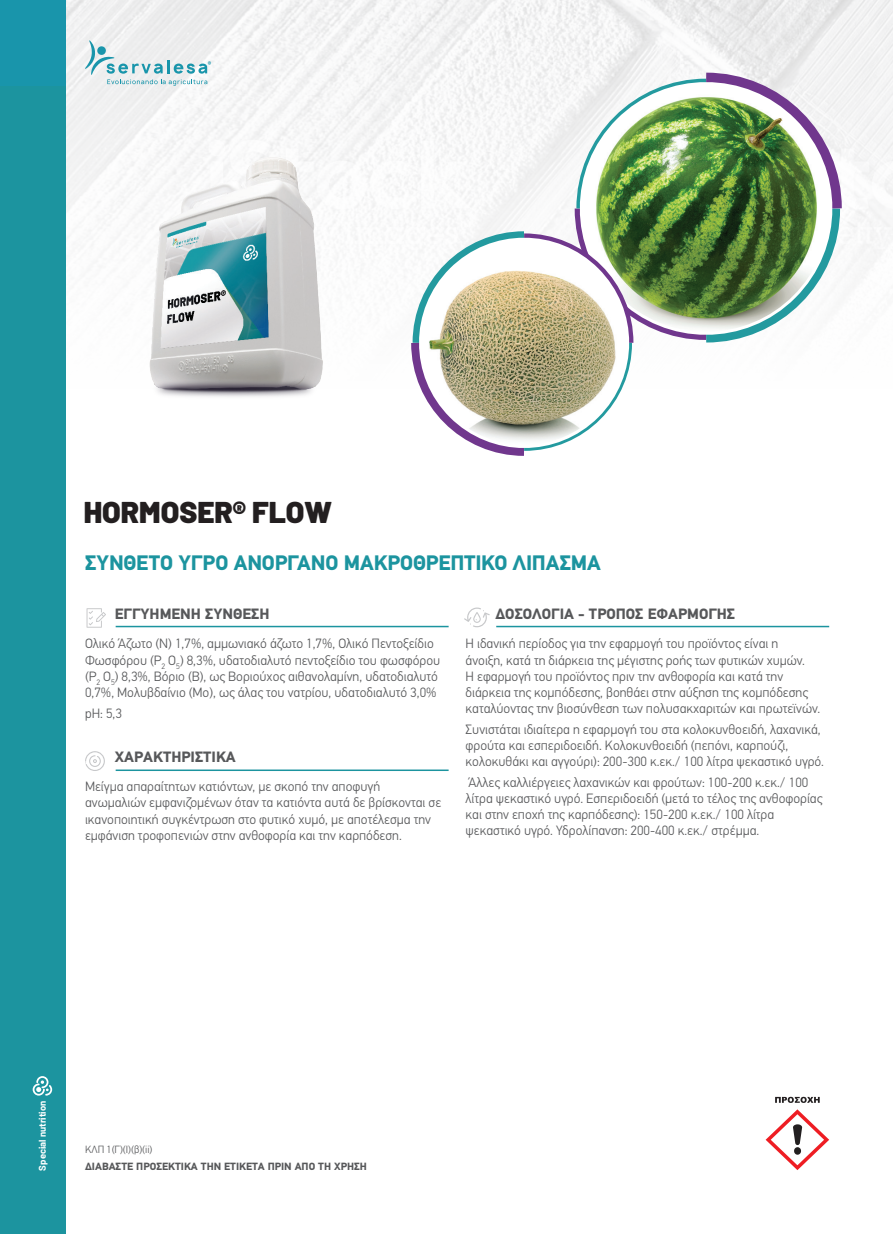
<style>
.page{position:relative;width:893px;height:1234px;background:#fff}
.page>*{position:absolute;margin:0;border:0;box-sizing:border-box;transform-origin:0 0}
.t1{font:900 30px "Barlow";color:#231f20}
.t2{font:700 21px "PF Din Text Pro";letter-spacing:-.005em;color:#1c949f}
.t3{font:700 15px "PF Din Text Pro";color:#57585a}
.t4{font:300 13.5px/16.2px "PF Din Text Pro";color:#57585a}
.t5{font:700 10.5px "PF Din Text Pro";color:#57585a}
.t6{font:300 10.5px "PF Din Text Pro";color:#57585a}
.t7{font:700 9.45px "Barlow";color:#fff}
</style>
<div class="page">
<img style="left:65px;top:0;width:828px;height:623px">
<div style="left:0;top:0;width:65px;height:1233px;background:#1c949f"></div>
<div style="left:0;top:0;width:65px;height:85px;background:#1995ab"></div>
<svg style="left:87px;top:608px;width:19px;height:19px"></svg>
<hr style="left:116px;top:625px;width:333px;height:2px;background:#1c949f">
<hr style="left:116px;top:769px;width:333px;height:1px;background:#1c949f">
<hr style="left:496px;top:625px;width:333px;height:2px;background:#1c949f">
<svg style="left:85px;top:751px;width:20px;height:19px"></svg>
<svg style="left:464px;top:607px;width:26px;height:20px"></svg>
<svg style="left:33px;top:1076px;width:19px;height:19px"></svg>
<img style="left:142px;top:154px;width:189px;height:245px">
<svg style="left:775px;top:1096px;width:45px;height:6px"></svg>
<svg style="left:766px;top:1109px;width:63px;height:60px"></svg>
<svg style="left:403px;top:63px;width:448px;height:400px"></svg>
<svg style="left:409px;top:227px;width:230px;height:231px"></svg>
<img style="left:422px;top:241px;width:204px;height:204px;border-radius:102px">
<svg style="left:85px;top:40px;width:126px;height:46px"></svg>
<h1 class="t1" style="left:84px;top:490px;width:250px">HORMOSER® FLOW</h1>
<p class="t2" style="left:85px;top:550px;width:517px">ΣΥΝΘΕΤΟ ΥΓΡΟ ΑΝΟΡΓΑΝΟ ΜΑΚΡΟΘΡΕΠΤΙΚΟ ΛΙΠΑΣΜΑ</p>
<p class="t3" style="left:115px;top:605px;width:156px">ΕΓΓΥΗΜΕΝΗ ΣΥΝΘΕΣΗ</p>
<p class="t4" style="left:85px;top:635px;width:357px">Ολικό Άζωτο (N) 1,7%, αμμωνιακό άζωτο 1,7%, Ολικό Πεντοξείδιο Φωσφόρου (P<sub>2</sub> O<sub>5</sub>) 8,3%, υδατοδιαλυτό πεντοξείδιο του φωσφόρου (P<sub>2</sub> O<sub>5</sub>) 8,3%, Βόριο (B), ως Bοριούχος αιθανολαμίνη, υδατοδιαλυτό 0,7%, Μολυβδαίνιο (Mo), ως άλας του νατρίου, υδατοδιαλυτό 3,0%</p>
<p class="t4" style="left:85px;top:704px;width:38px">pH: 5,3</p>
<p class="t3" style="left:115px;top:747px;width:122px">ΧΑΡΑΚΤΗΡΙΣΤΙΚΑ</p>
<p class="t4" style="left:85px;top:778px;width:358px">Μείγμα απαραίτητων κατιόντων, με σκοπό την αποφυγή ανωμαλιών εμφανιζομένων όταν τα κατιόντα αυτά δε βρίσκονται σε ικανοποιητική συγκέντρωση στο φυτικό χυμό, με αποτέλεσμα την εμφάνιση τροφοπενιών στην ανθοφορία και την καρπόδεση.</p>
<p class="t3" style="left:495px;top:605px;width:241px">ΔΟΣΟΛΟΓΙΑ - ΤΡΟΠΟΣ ΕΦΑΡΜΟΓΗΣ</p>
<p class="t4" style="left:466px;top:635px;width:356px">Η ιδανική περίοδος για την εφαρμογή του προϊόντος είναι η<br>άνοιξη, κατά τη διάρκεια της μέγιστης ροής των φυτικών χυμών.<br>Η εφαρμογή του προϊόντος πριν την ανθοφορία και κατά την διάρκεια της κομπόδεσης, βοηθάει στην αύξηση της κομπόδεσης καταλύοντας την βιοσύνθεση των πολυσακχαριτών και πρωτεϊνών.</p>
<p class="t4" style="left:466px;top:720px;width:360px">Συνιστάται ιδιαίτερα η εφαρμογή του στα κολοκυνθοειδή, λαχανικά, φρούτα και εσπεριδοειδή. Κολοκυνθοειδή (πεπόνι, καρπούζι, κολοκυθάκι και αγγούρι): 200-300 κ.εκ./ 100 λίτρα ψεκαστικό υγρό.</p>
<p class="t4" style="left:466px;top:773px;width:358px">Άλλες καλλιέργειες λαχανικών και φρούτων: 100-200 κ.εκ./ 100 λίτρα ψεκαστικό υγρό. Εσπεριδοειδή (μετά το τέλος της ανθοφορίας και στην εποχή της καρπόδεσης): 150-200 κ.εκ./ 100 λίτρα ψεκαστικό υγρό. Υδρολίπανση: 200-400 κ.εκ./ στρέμμα.</p>
<p class="t7" style="left:35px;top:1170px;width:71px;rotate:-90deg">Special nutrition</p>
<p class="t6" style="left:85px;top:1143px;width:69px">ΚΛΠ 1(Γ)(I)(β)(ii)</p>
<p class="t5" style="left:85px;top:1159px;width:283px">ΔΙΑΒΑΣΤΕ ΠΡΟΣΕΚΤΙΚΑ ΤΗΝ ΕΤΙΚΕΤΑ ΠΡΙΝ ΑΠΟ ΤΗ ΧΡΗΣΗ</p>
</div>
